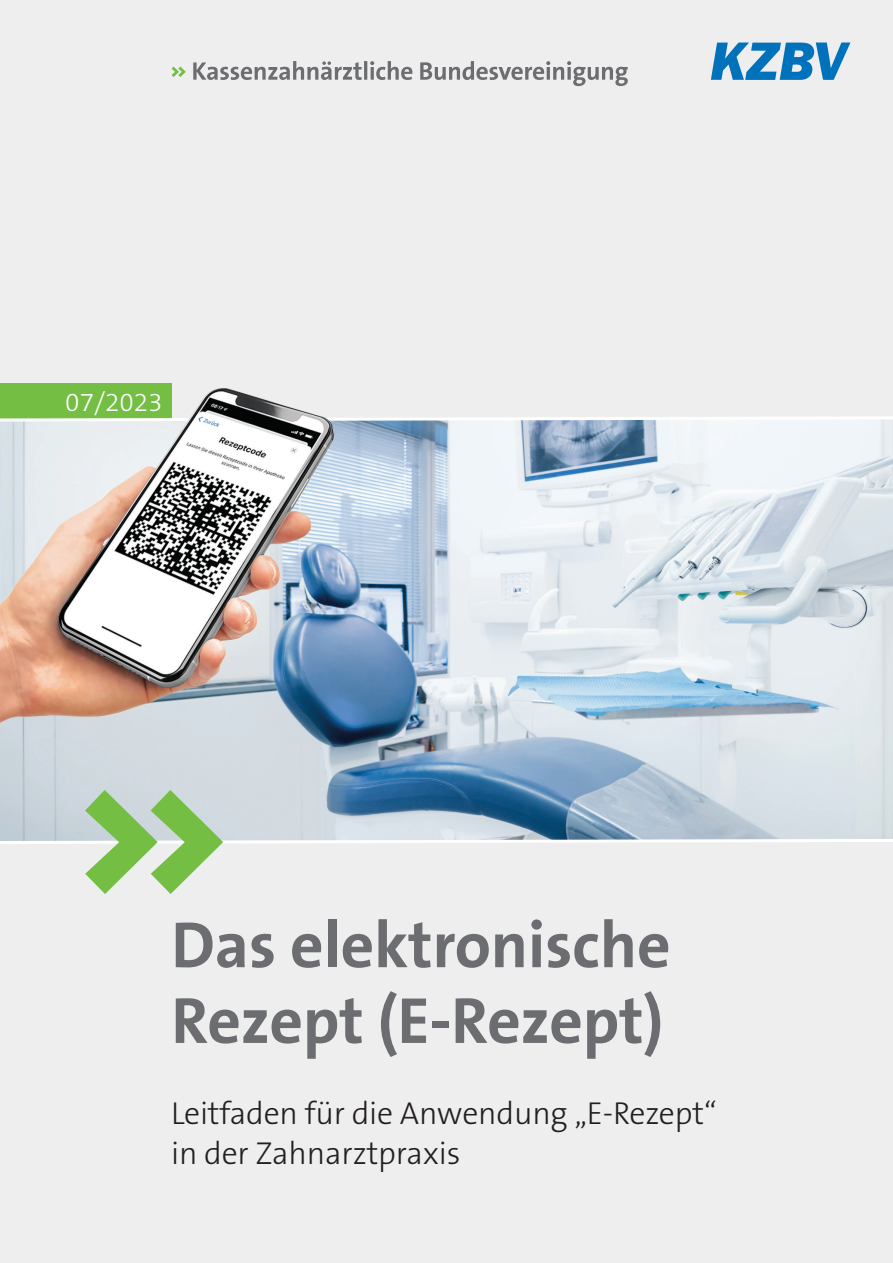
<style>
.page{position:relative;width:893px;height:1263px;background:#fff}
.page>*{position:absolute;margin:0;border:0;box-sizing:border-box;transform-origin:0 0}
.t1{font:700 65.7px/75.8px "The Sans B Plus W7";letter-spacing:-.005em;color:#6c6d70}
.t2{font:300 31.8px/39.5px "The Sans B Plus W3";letter-spacing:-.005em;color:#231f20}
.t3{font:300 26.25px "The Sans B Plus W3";color:#fff}
</style>
<div class="page">
<div style="left:0;top:842px;width:893px;height:421px;background:#eeeeef"></div>
<div style="left:0;top:0;width:893px;height:441px;background:#eeeeef"></div>
<img style="left:0;top:423px;width:893px;height:367px">
<svg style="left:193px;top:61px;width:435px;height:25px"></svg>
<svg style="left:171px;top:67px;width:15px;height:10px"></svg>
<svg style="left:711px;top:43px;width:139px;height:37px"></svg>
<svg style="left:434px;top:417px;width:459px;height:6px"></svg>
<img style="left:0;top:383px;width:434px;height:389px">
<svg style="left:0;top:790px;width:893px;height:104px"></svg>
<p class="t3" style="left:65px;top:385px;width:99px">07/2023</p>
<h1 class="t1" style="left:171px;top:907px;width:501px">Das elektronische<br>Rezept (E-Rezept)</h1>
<p class="t2" style="left:171px;top:1094px;width:547px">Leitfaden für die Anwendung „E-Rezept“ in der Zahnarztpraxis</p>
</div>
